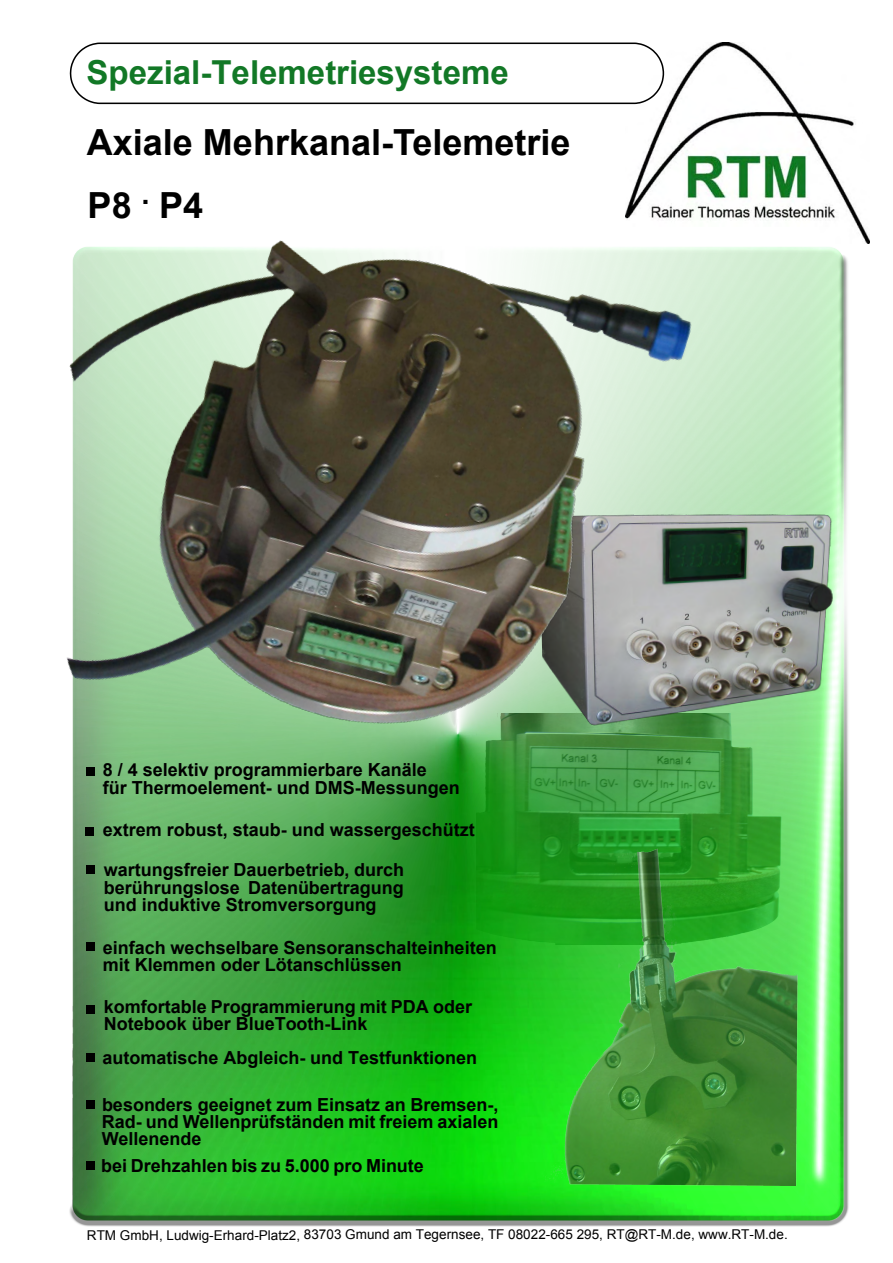
<style>
.page{position:relative;width:893px;height:1263px;background:#fff}
.page>*{position:absolute;margin:0;border:0;box-sizing:border-box;transform-origin:0 0}
.t1{font:700 36px "Arial";color:#000}
.t2{font:700 33px "Arial";color:#127826}
.t3{font:700 18px/17.2px "Arial";color:#000}
.t4{font:13.5px "Arial";color:#000}
</style>
<div class="page">
<img style="left:69px;top:247px;width:780px;height:980px">
<img style="left:666px;top:43px;width:204px;height:201px">
<svg style="left:69px;top:42px;width:596px;height:63px"></svg>
<div style="left:86px;top:865px;width:9px;height:9px;background:#000"></div>
<div style="left:86px;top:942px;width:9px;height:9px;background:#000"></div>
<div style="left:86px;top:1005px;width:9px;height:9px;background:#000"></div>
<div style="left:86px;top:1053px;width:9px;height:9px;background:#000"></div>
<div style="left:86px;top:1100px;width:9px;height:9px;background:#000"></div>
<div style="left:86px;top:1161px;width:8px;height:9px;background:#000"></div>
<img style="left:530px;top:800px;width:269px;height:385px">
<img style="left:706px;top:511px;width:138px;height:220px">
<img style="left:67px;top:109px;width:639px;height:734px">
<p class="t2" style="left:86px;top:60px;width:424px">Spezial-Telemetriesysteme</p>
<p class="t1" style="left:87px;top:129px;width:485px">Axiale Mehrkanal-Telemetrie</p>
<p class="t1" style="left:88px;top:191px;width:117px">P8 <sup>.</sup> P4</p>
<p class="t3" style="left:103px;top:763px;width:358px">8 / 4 selektiv programmierbare Kanäle<br>für Thermoelement- und DMS-Messungen</p>
<p class="t3" style="left:103px;top:822px;width:374px">extrem robust, staub- und wassergeschützt</p>
<p class="t3" style="left:104px;top:863px;width:302px;text-align:justify">wartungsfreier Dauerbetrieb, durch berührungslose Datenübertragung und induktive Stromversorgung</p>
<p class="t3" style="left:103px;top:940px;width:395px">einfach wechselbare Sensoranschalteinheiten mit Klemmen oder Lötanschlüssen</p>
<p class="t3" style="left:104px;top:999px;width:370px">komfortable Programmierung mit PDA oder<br>Notebook über BlueTooth-Link</p>
<p class="t3" style="left:102px;top:1050px;width:376px">automatische Abgleich- und Testfunktionen</p>
<p class="t3" style="left:102px;top:1097px;width:398px;text-align:justify">besonders geeignet zum Einsatz an Bremsen-, Rad- und Wellenprüfständen mit freiem axialen Wellenende</p>
<p class="t3" style="left:101px;top:1158px;width:324px">bei Drehzahlen bis zu 5.000 pro Minute</p>
<p class="t4" style="left:87px;top:1229px;width:702px">RTM GmbH, Ludwig-Erhard-Platz2, 83703 Gmund am Tegernsee, TF 08022-665 295, RT@RT-M.de, www.RT-M.de.</p>
</div>
